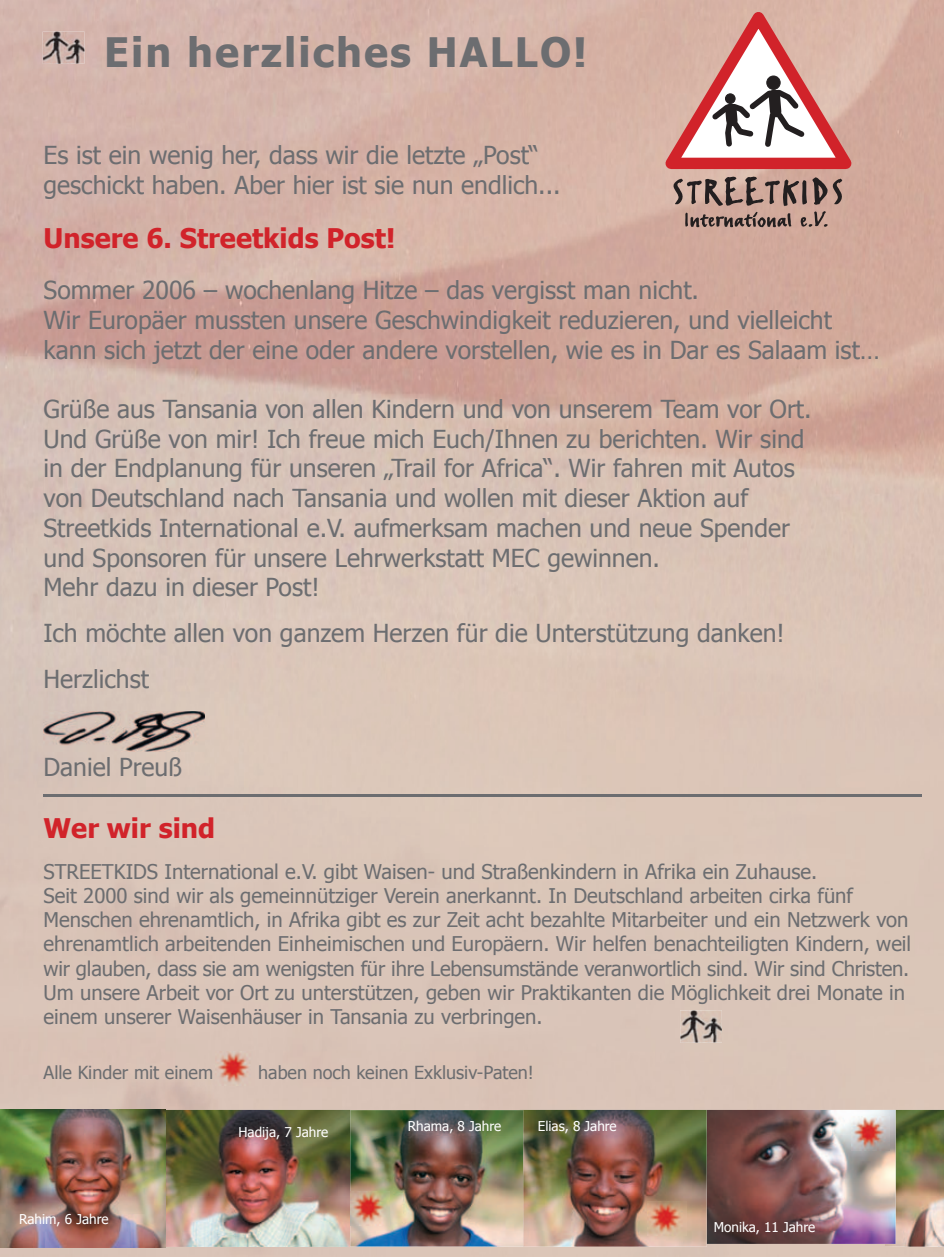
<style>
.page{position:relative;width:944px;height:1257px;background:#fff}
.page>*{position:absolute;margin:0;border:0;box-sizing:border-box;transform-origin:0 0}
.t1{font:700 40.5px "Tahoma";letter-spacing:.05em;color:#6c6d70}
.t2{font:700 27px "Tahoma";color:#d1232a}
.t3{font:24.75px/29.7px "Tahoma";color:#6c6d70}
.t4{font:20.25px/24.3px "Tahoma";color:#6c6d70}
.t5{font:18px "Tahoma";color:#6c6d70}
.t6{font:13.5px "Tahoma";color:#fff}
</style>
<div class="page">
<img style="left:0;top:0;width:944px;height:1256px">
<img style="left:885px;top:1109px;width:59px;height:137px">
<img style="left:707px;top:1109px;width:189px;height:134px">
<img style="left:523px;top:1109px;width:184px;height:137px">
<img style="left:165px;top:1109px;width:358px;height:137px">
<svg style="left:665px;top:2px;width:197px;height:226px"></svg>
<img style="left:0;top:1109px;width:165px;height:138px">
<img style="left:680px;top:1010px;width:42px;height:32px">
<img style="left:216px;top:1051px;width:38px;height:34px">
<img style="left:648px;top:1201px;width:38px;height:34px">
<img style="left:351px;top:1191px;width:38px;height:34px">
<img style="left:851px;top:1116px;width:39px;height:34px">
<img style="left:44px;top:711px;width:161px;height:40px">
<hr style="left:44px;top:794px;width:878px;height:3px;background:#6c6d70">
<img style="left:43px;top:31px;width:42px;height:33px">
<h1 class="t1" style="left:104px;top:27px;width:484px">Ein herzliches HALLO!</h1>
<p class="t3" style="left:44px;top:139px;width:519px">Es ist ein wenig her, dass wir die letzte „Post“ geschickt haben. Aber hier ist sie nun endlich...</p>
<p class="t2" style="left:44px;top:221px;width:353px">Unsere 6. Streetkids Post!</p>
<p class="t3" style="left:44px;top:274px;width:838px">Sommer 2006 – wochenlang Hitze – das vergisst man nicht.<br>Wir Europäer mussten unsere Geschwindigkeit reduzieren, und vielleicht kann sich jetzt der eine oder andere vorstellen, wie es in Dar es Salaam ist…</p>
<p class="t3" style="left:44px;top:393px;width:770px">Grüße aus Tansania von allen Kindern und von unserem Team vor Ort.<br>Und Grüße von mir! Ich freue mich Euch/Ihnen zu berichten. Wir sind in der Endplanung für unseren „Trail for Africa“. Wir fahren mit Autos von Deutschland nach Tansania und wollen mit dieser Aktion auf Streetkids International e.V. aufmerksam machen und neue Spender und Sponsoren für unsere Lehrwerkstatt MEC gewinnen.<br>Mehr dazu in dieser Post!</p>
<p class="t3" style="left:44px;top:609px;width:743px;line-height:45.9px">Ich möchte allen von ganzem Herzen für die Unterstützung danken!<br>Herzlichst</p>
<p class="t3" style="left:44px;top:751px;width:140px">Daniel Preuß</p>
<p class="t2" style="left:44px;top:811px;width:173px">Wer wir sind</p>
<p class="t4" style="left:44px;top:858px;width:869px">STREETKIDS International e.V. gibt Waisen- und Straßenkindern in Afrika ein Zuhause.<br>Seit 2000 sind wir als gemeinnütziger Verein anerkannt. In Deutschland arbeiten cirka fünf Menschen ehrenamtlich, in Afrika gibt es zur Zeit acht bezahlte Mitarbeiter und ein Netzwerk von ehrenamtlich arbeitenden Einheimischen und Europäern. Wir helfen benachteiligten Kindern, weil wir glauben, dass sie am wenigsten für ihre Lebensumstände veranwortlich sind. Wir sind Christen.<br>Um unsere Arbeit vor Ort zu unterstützen, geben wir Praktikanten die Möglichkeit drei Monate in einem unserer Waisenhäuser in Tansania zu verbringen.</p>
<p class="t5" style="left:44px;top:1060px;width:171px">Alle Kinder mit einem</p>
<p class="t5" style="left:258px;top:1060px;width:277px">haben noch keinen Exklusiv-Paten!</p>
<p class="t6" style="left:19px;top:1210px;width:91px">Rahim, 6 Jahre</p>
<p class="t6" style="left:408px;top:1117px;width:95px">Rhama, 8 Jahre</p>
<p class="t6" style="left:239px;top:1123px;width:91px">Hadija, 7 Jahre</p>
<p class="t6" style="left:538px;top:1117px;width:80px">Elias, 8 Jahre</p>
<p class="t6" style="left:714px;top:1217px;width:103px">Monika, 11 Jahre</p>
</div>
